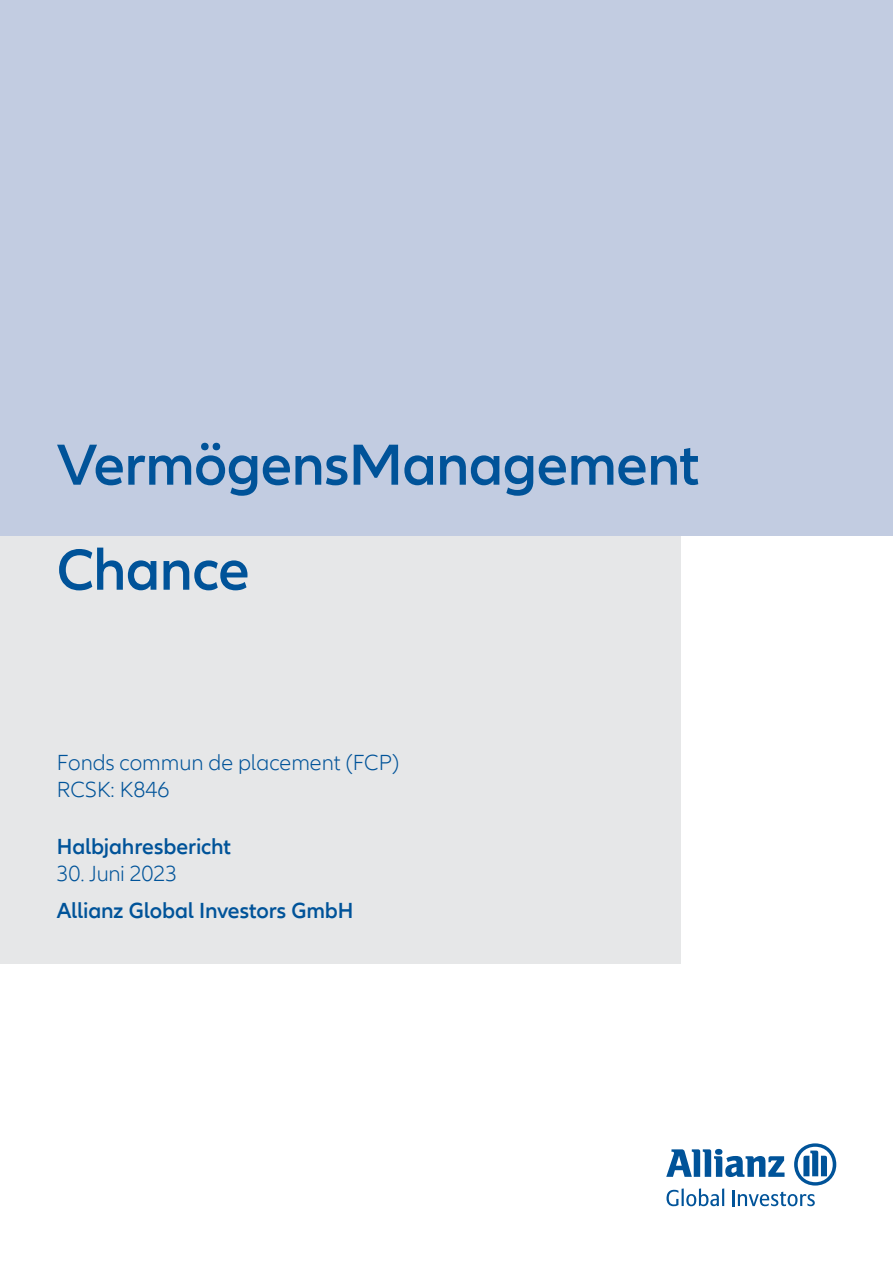
<style>
.page{position:relative;width:893px;height:1263px;background:#fff}
.page>*{position:absolute;margin:0;border:0;box-sizing:border-box;transform-origin:0 0}
.t1{font:600 60px/105px "Allianz Neo";letter-spacing:-.01em;color:#005399}
.t2{font:300 22.5px/27px "Allianz Neo";color:#005399}
.t3{font:600 22.5px "Allianz Neo";letter-spacing:-.005em;color:#005399}
</style>
<div class="page">
<svg style="left:666px;top:1143px;width:170px;height:63px"></svg>
<div style="left:0;top:444px;width:680px;height:520px;background:#e6e7e8"></div>
<div style="left:0;top:0;width:893px;height:536px;background:#c2cce1"></div>
<h1 class="t1" style="left:57px;top:414px;width:644px">VermögensManagement<br>Chance</h1>
<p class="t2" style="left:57px;top:749px;width:344px">Fonds commun de placement (FCP)<br>RCSK: K846</p>
<p class="t3" style="left:57px;top:833px;width:176px">Halbjahresbericht</p>
<p class="t2" style="left:57px;top:860px;width:122px">30. Juni 2023</p>
<p class="t3" style="left:57px;top:897px;width:298px">Allianz Global Investors GmbH</p>
</div>
